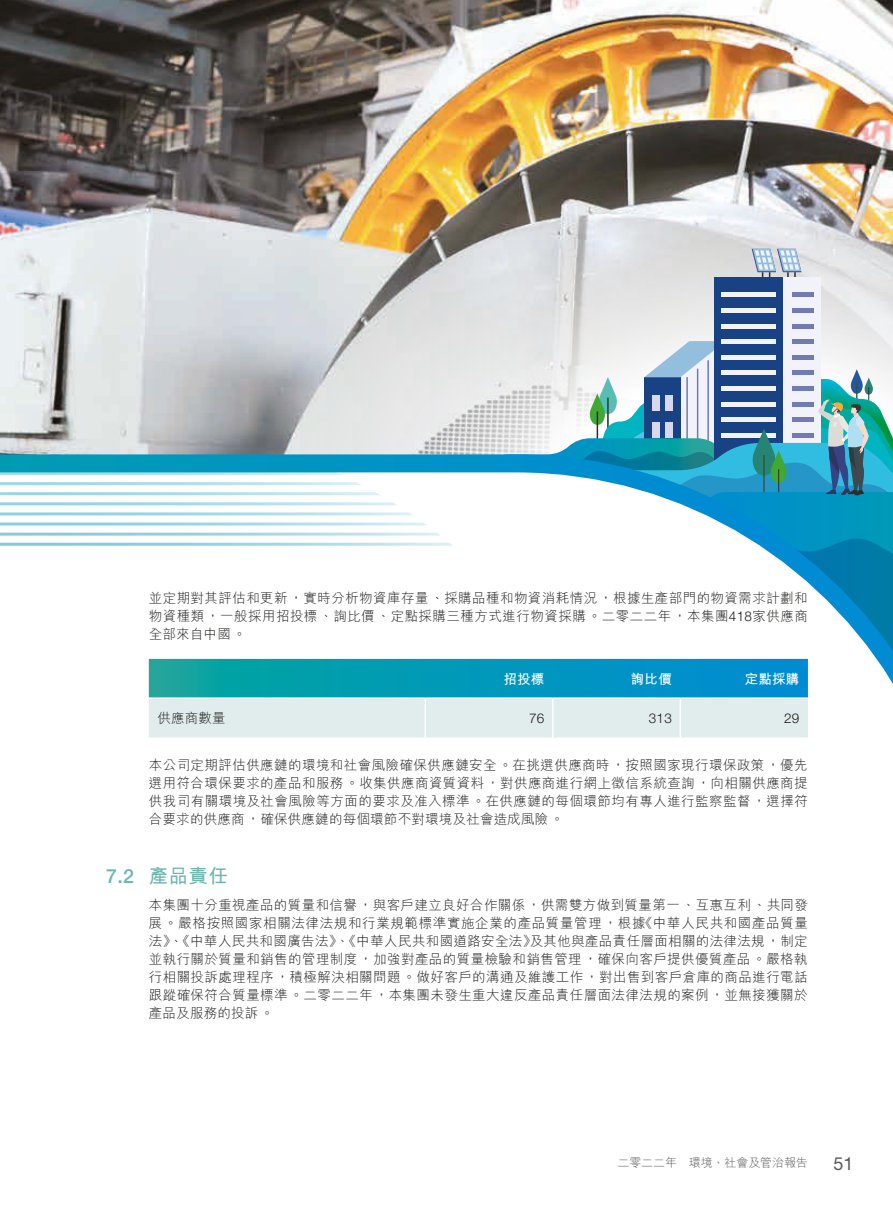
<style>
.page{position:relative;width:893px;height:1212px;background:#fff}
.page>*{position:absolute;margin:0;border:0;box-sizing:border-box;transform-origin:0 0}
.t1{font:700 19.5px "M Hei HK";color:#6cb7ae}
.t2{font:18px "Helvetica Neue LT Std";color:#575756}
.t3{font:300 13.5px/18px "M Hei HK";letter-spacing:.03em;color:#1c1c1b;text-align:justify}
.t4{font:700 13.5px "M Hei HK";letter-spacing:.015em;color:#fff}
.t5{font:300 13.5px "Helvetica Neue LT Std";letter-spacing:.015em;color:#1c1c1b}
.t6{font:300 12px "M Hei HK";letter-spacing:-.01em;color:#575756}
.s1{font-family:"Helvetica Neue LT Std"}
.s2{font-family:"Helvetica Neue LT Std";font-weight:500}
</style>
<div class="page">
<img style="left:0;top:0;width:893px;height:738px">
<svg style="left:477px;top:341px;width:416px;height:172px"></svg>
<svg style="left:149px;top:659px;width:659px;height:78px;background:#70c2d2"></svg>
<hr style="left:149px;top:697px;width:276px;height:2px;background:#fff">
<hr style="left:425px;top:697px;width:128px;height:2px;background:#fff">
<hr style="left:424px;top:699px;width:2px;height:38px;background:#fff">
<hr style="left:553px;top:697px;width:127px;height:2px;background:#fff">
<hr style="left:552px;top:699px;width:2px;height:38px;background:#fff">
<hr style="left:680px;top:697px;width:128px;height:2px;background:#fff">
<hr style="left:680px;top:699px;width:1px;height:38px;background:#fff">
<p class="t3" style="left:149px;top:589px;width:661px">並定期對其評估和更新，實時分析物資庫存量、採購品種和物資消耗情況，根據生產部門的物資需求計劃和物資種類，一般採用招投標、詢比價、定點採購三種方式進行物資採購。二零二二年，本集團<span class="s1">418</span>家供應商全部來自中國。</p>
<p class="t4" style="left:503px;top:669px;width:42px">招投標</p>
<p class="t4" style="left:631px;top:669px;width:42px">詢比價</p>
<p class="t4" style="left:745px;top:669px;width:56px">定點採購</p>
<p class="t3" style="left:157px;top:708px;width:70px">供應商數量</p>
<p class="t5" style="left:529px;top:710px;width:17px">76</p>
<p class="t5" style="left:649px;top:710px;width:24px">313</p>
<p class="t5" style="left:784px;top:710px;width:17px">29</p>
<p class="t3" style="left:149px;top:755px;width:661px">本公司定期評估供應鏈的環境和社會風險確保供應鏈安全。在挑選供應商時，按照國家現行環保政策，優先選用符合環保要求的產品和服務。收集供應商資質資料，對供應商進行網上徵信系統查詢，向相關供應商提供我司有關環境及社會風險等方面的要求及准入標準。在供應鏈的每個環節均有專人進行監察監督，選擇符合要求的供應商，確保供應鏈的每個環節不對環境及社會造成風險。</p>
<h1 class="t1" style="left:106px;top:862px;width:123px"><span class="s2">7.2</span> 產品責任</h1>
<p class="t3" style="left:149px;top:895px;width:661px">本集團十分重視產品的質量和信譽，與客戶建立良好合作關係，供需雙方做到質量第一、互惠互利、共同發展。嚴格按照國家相關法律法規和行業規範標準實施企業的產品質量管理，根據《中華人民共和國產品質量法》、《中華人民共和國廣告法》、《中華人民共和國道路安全法》及其他與產品責任層面相關的法律法規，制定並執行關於質量和銷售的管理制度，加強對產品的質量檢驗和銷售管理，確保向客戶提供優質產品。嚴格執行相關投訴處理程序，積極解決相關問題。做好客戶的溝通及維護工作，對出售到客戶倉庫的商品進行電話跟蹤確保符合質量標準。二零二二年，本集團未發生重大違反產品責任層面法律法規的案例，並無接獲關於產品及服務的投訴。</p>
<p class="t6" style="left:617px;top:1154px;width:192px">二零二二年 環境、社會及管治報告</p>
<h2 class="t2" style="left:833px;top:1152px;width:22px">51</h2>
</div>
